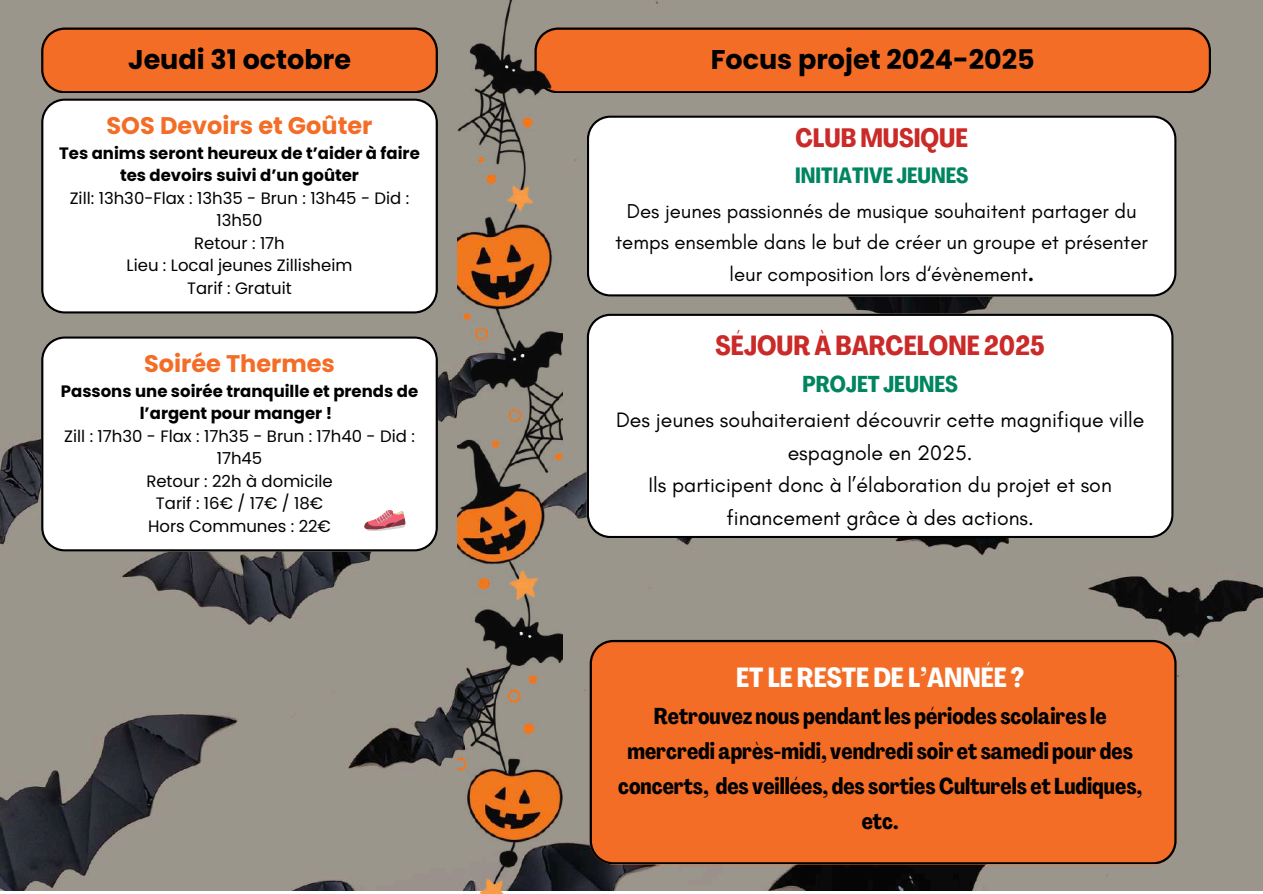
<style>
.page{position:relative;width:1263px;height:894px;background:#fff}
.page>*{position:absolute;margin:0;border:0;box-sizing:border-box;transform-origin:0 0}
.t1{font:700 27.3px "Agrandir Tight";color:#ca2a28}
.t2{font:700 27.3px "Agrandir Tight";color:#fff}
.t3{font:700 27px "Poppins";color:#000}
.t4{font:700 26.25px "Agrandir Tight";color:#ca2a28}
.t5{font:700 24px "Poppins";color:#f36d27}
.t6{font:700 22.65px/34.8px "Agrandir Tight";color:#000;text-align:center}
.t7{font:700 22.65px "Agrandir Tight";color:#008561}
.t8{font:700 21.75px "Agrandir Tight";color:#008561}
.t9{font:21.3px/32.5px "Glacial Indifference";color:#000;text-align:center}
.t10{font:20.4px/32px "Glacial Indifference";color:#000;text-align:center}
.t11{font:16.5px/22.5px "Poppins";color:#000;text-align:center}
.t12{font:700 16.5px/22.5px "Poppins";color:#000;text-align:center}
.s1{font-weight:700}
</style>
<div class="page">
<img style="left:0;top:0;width:1263px;height:890px">
<svg style="left:41px;top:336px;width:397px;height:215px"></svg>
<svg style="left:41px;top:28px;width:397px;height:65px;background:#e16626"></svg>
<svg style="left:41px;top:98px;width:397px;height:215px"></svg>
<svg style="left:364px;top:508px;width:42px;height:23px"></svg>
<div style="left:562px;top:28px;width:649px;height:65px;background:#f36d27"></div>
<svg style="left:587px;top:115px;width:589px;height:181px"></svg>
<svg style="left:587px;top:313px;width:587px;height:224px"></svg>
<img style="left:457px;top:0;width:105px;height:893px">
<div style="left:590px;top:639px;width:586px;height:224px;background:#f36d27"></div>
<h2 class="t3" style="left:128px;top:41px;width:224px">Jeudi 31 octobre</h2>
<h3 class="t5" style="left:107px;top:109px;width:267px">SOS Devoirs et Goûter</h3>
<p class="t12" style="left:59px;top:142px;width:362px">Tes anims seront heureux de t’aider à faire tes devoirs suivi d’un goûter</p>
<p class="t11" style="left:70px;top:187px;width:341px">Zill: 13h30-Flax : 13h35 - Brun : 13h45 - Did :<br>13h50<br>Retour : 17h<br>Lieu : Local jeunes Zillisheim<br>Tarif : Gratuit</p>
<h3 class="t5" style="left:144px;top:347px;width:193px">Soirée Thermes</h3>
<p class="t12" style="left:61px;top:379px;width:359px">Passons une soirée tranquille et prends de l’argent pour manger !</p>
<p class="t11" style="left:64px;top:424px;width:352px">Zill : 17h30 - Flax : 17h35 - Brun : 17h40 - Did :<br>17h45<br>Retour : 22h à domicile<br>Tarif : 16€ / 17€ / 18€<br>Hors Communes : 22€</p>
<h2 class="t3" style="left:711px;top:41px;width:325px">Focus projet 2024-2025</h2>
<h3 class="t4" style="left:795px;top:127px;width:174px">CLUB MUSIQUE</h3>
<h3 class="t8" style="left:795px;top:166px;width:174px">INITIATIVE JEUNES</h3>
<p class="t10" style="left:615px;top:194px;width:534px">Des jeunes passionnés de musique souhaitent partager du temps ensemble dans le but de créer un groupe et présenter leur composition lors d‘évènement<span class="s1">.</span></p>
<h1 class="t1" style="left:716px;top:334px;width:331px">SÉJOURÀBARCELONE 2025</h1>
<h3 class="t7" style="left:803px;top:374px;width:157px">PROJET JEUNES</h3>
<p class="t9" style="left:616px;top:403px;width:530px">Des jeunes souhaiteraient découvrir cette magnifique ville espagnole en 2025.<br>Ils participent donc à l’élaboration du projet et son financement grâce à des actions.</p>
<h1 class="t2" style="left:736px;top:666px;width:289px">ET LERESTEDE L’ANNÉE ?</h1>
<h3 class="t6" style="left:618px;top:701px;width:526px">Retrouvez nous pendant les périodes scolaires le mercredi après-midi, vendredi soir et samedi pour des concerts, des veillées, des sortiesCulturels et Ludiques, etc.</h3>
</div>
